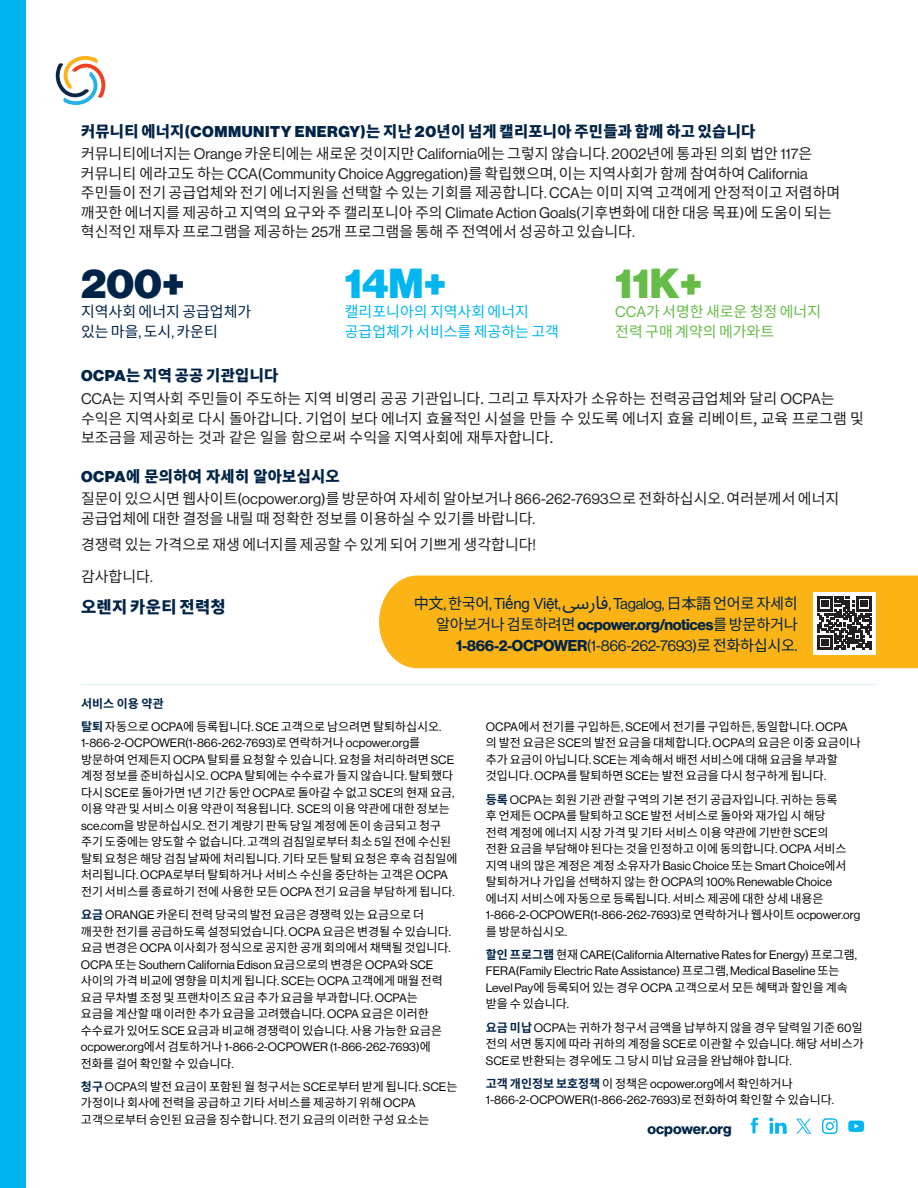
<style>
.page{position:relative;width:918px;height:1188px;background:#fff}
.page>*{position:absolute;margin:0;border:0;box-sizing:border-box;transform-origin:0 0}
.t1{font:41.1px "N Haas Grotesk DS Pro 95 Blk";color:#002447}
.t2{font:41.1px "N Haas Grotesk DS Pro 95 Blk";color:#00b5f0}
.t3{font:41.1px "N Haas Grotesk DS Pro 95 Blk";color:#65bc46}
.t4{font:18px "Noto Sans Arabic";color:#002447}
.t5{font:900 16.5px "Noto Sans CJ Kkr";letter-spacing:.02em;color:#002447}
.t6{font:900 15.3px "Noto Sans CJ Kkr";letter-spacing:.02em;color:#002447}
.t7{font:15.3px "N Haas Grotesk DS Pro 55 Rg";letter-spacing:-.02em;color:#002447}
.t8{font:15.3px "N Haas Grotesk DS Pro 75 Bd";letter-spacing:-.02em;color:#002447}
.t9{font:15.3px "Arial";letter-spacing:-.02em;color:#002447}
.t10{font:15px/19.5px "Noto Sans CJ Kkr";color:#231f20}
.t11{font:15px "N Haas Grotesk DS Pro 55 Rg";color:#231f20}
.t12{font:15px/19.5px "Noto Sans CJ Kkr";color:#00b5f0}
.t13{font:15px/19.5px "Noto Sans CJ Kkr";color:#65bc46}
.t14{font:15px/19.5px "Noto Sans CJ Kkr";color:#002447}
.t15{font:14.85px "N Haas Grotesk DS Pro 75 Bd";color:#002447}
.t16{font:12px/16.5px "Noto Sans CJ Kkr";color:#040503}
.t17{font:12px/16.5px "N Haas Grotesk DS Pro 55 Rg";color:#040503}
.s1{font-family:"N Haas Grotesk DS Pro 95 Blk";font-weight:400}
.s2{font-family:"N Haas Grotesk DS Pro 55 Rg"}
.s3{font-family:"Noto Sans CJ Kkr"}
.s4{font-family:"Noto Sans CJ Ksc"}
.s5{font-family:"Noto Sans KR"}
.s6{font-family:"Noto Sans JP"}
.s7{font-family:"N Haas Grotesk DS Pro 75 Bd"}
.s8{font-weight:700;color:#002447}
.s9{font-family:"Noto Sans CJ Kkr";font-weight:700;color:#002447}
</style>
<div class="page">
<div style="left:0;top:0;width:25px;height:1188px;background:#00b5f0"></div>
<svg style="left:56px;top:56px;width:49px;height:49px"></svg>
<hr style="left:81px;top:684px;width:795px;height:1px;background:#cbe6ea">
<svg style="left:796px;top:1119px;width:15px;height:15px"></svg>
<svg style="left:751px;top:1118px;width:7px;height:15px"></svg>
<svg style="left:848px;top:1121px;width:16px;height:11px"></svg>
<svg style="left:822px;top:1118px;width:16px;height:16px"></svg>
<svg style="left:769px;top:1118px;width:18px;height:16px"></svg>
<div style="left:379px;top:576px;width:539px;height:92px;background:#fbb316"></div>
<div style="left:813px;top:592px;width:63px;height:63px;background:#fff"></div>
<svg style="left:818px;top:596px;width:53px;height:54px"></svg>
<p class="t6" style="left:81px;top:122px;width:676px">커뮤니티 에너지<span class="s1">(COMMUNITY ENERGY)</span>는 지난 <span class="s1">20</span>년이 넘게 캘리포니아 주민들과 함께 하고 있습니다</p>
<p class="t10" style="left:81px;top:145px;width:733px">커뮤니티에너지는 <span class="s2">Orange</span> 카운티에는 새로운 것이지만 <span class="s2">California</span>에는 그렇지 않습니다<span class="s2">. 2002</span>년에 통과된 의회 법안 <span class="s2">117</span>은</p>
<p class="t11" style="left:81px;top:165px;width:728px"><span class="s3">커뮤니티 에라고도 하는</span> CCA(Community Choice Aggregation)<span class="s3">를 확립했으며</span>, <span class="s3">이는 지역사회가 함께 참여하여</span> California</p>
<p class="t10" style="left:81px;top:184px;width:761px">주민들이 전기 공급업체와 전기 에너지원을 선택할 수 있는 기회를 제공합니다<span class="s2">. CCA</span>는 이미 지역 고객에게 안정적이고 저렴하며 깨끗한 에너지를 제공하고 지역의 요구와 주 캘리포니아 주의 <span class="s2">Climate Action Goals(</span>기후변화에 대한 대응 목표<span class="s2">)</span>에 도움이 되는 혁신적인 재투자 프로그램을 제공하는 <span class="s2">25</span>개 프로그램을 통해 주 전역에서 성공하고 있습니다<span class="s2">.</span></p>
<h1 class="t1" style="left:81px;top:260px;width:106px">200+</h1>
<p class="t14" style="left:81px;top:303px;width:172px">지역사회 에너지 공급업체가 있는 마을<span class="s2">,</span> 도시<span class="s2">,</span> 카운티</p>
<h1 class="t2" style="left:345px;top:260px;width:103px">14M+</h1>
<p class="t12" style="left:345px;top:303px;width:216px">캘리포니아의 지역사회 에너지 공급업체가 서비스를 제공하는 고객</p>
<h1 class="t3" style="left:615px;top:260px;width:89px">11K+</h1>
<p class="t13" style="left:615px;top:303px;width:207px"><span class="s2">CCA</span>가 서명한 새로운 청정 에너지 전력 구매 계약의 메가와트</p>
<p class="t6" style="left:81px;top:367px;width:199px"><span class="s1">OCPA</span>는 지역 공공 기관입니다</p>
<p class="t10" style="left:81px;top:389px;width:785px"><span class="s2">CCA</span>는 지역사회 주민들이 주도하는 지역 비영리 공공 기관입니다. 그리고 투자자가 소유하는 전력공급업체와 달리 <span class="s2">OCPA</span>는 수익은 지역사회로 다시 돌아갑니다. 기업이 보다 에너지 효율적인 시설을 만들 수 있도록 에너지 효율 리베이트, 교육 프로그램 및 보조금을 제공하는 것과 같은 일을 함으로써 수익을 지역사회에 재투자합니다.</p>
<p class="t6" style="left:81px;top:468px;width:260px"><span class="s1">OCPA</span>에 문의하여 자세히 알아보십시오</p>
<p class="t10" style="left:81px;top:490px;width:760px">질문이 있으시면 웹사이트<span class="s2">(ocpower.org)</span>를 방문하여 자세히 알아보거나 <span class="s2">866-262-7693</span>으로 전화하십시오<span class="s2">.</span> 여러분께서 에너지 공급업체에 대한 결정을 내릴 때 정확한 정보를 이용하실 수 있기를 바랍니다<span class="s2">.</span></p>
<p class="t10" style="left:81px;top:529px;width:457px;line-height:31.3px">경쟁력 있는 가격으로 재생 에너지를 제공할 수 있게 되어 기쁘게 생각합니다<span class="s2">! </span>감사합니다<span class="s2">.</span></p>
<h3 class="t5" style="left:81px;top:598px;width:146px">오렌지 카운티 전력청</h3>
<p class="t9" style="left:414px;top:593px;width:149px"><span class="s4">中文</span><span class="s2">,</span> <span class="s5">한국어</span><span class="s2">,</span> Tiếng Việt<span class="s2">,</span></p>
<h2 class="t4" style="left:562px;top:593px;width:48px">ی س فار</h2>
<p class="t7" style="left:609px;top:595px;width:191px">, Tagalog, <span class="s6">日本語</span><span class="s3">언어로자세히</span></p>
<p class="t8" style="left:436px;top:616px;width:363px"><span class="s3">알아보거나검토하려면</span>ocpower . org / notices<span class="s3">를방문하거나</span></p>
<p class="t7" style="left:456px;top:637px;width:343px"><span class="s7">1-866-2-OCPOWER</span>(1-866-262-7693)<span class="s3">로전화하십시오</span>.</p>
<p class="t16" style="left:81px;top:692px;width:362px;line-height:23.2px"><span class="s8">서비스 이용 약관<br>탈퇴</span> 자동으로 <span class="s2">OCPA</span>에 등록됩니다<span class="s2">. SCE</span> 고객으로 남으려면 탈퇴하십시오<span class="s2">.</span></p>
<p class="t17" style="left:81px;top:735px;width:341px">1-866-2-OCPOWER(1-866-262-7693)<span class="s3">로 연락하거나</span> ocpower.org<span class="s3">를</span></p>
<p class="t16" style="left:81px;top:751px;width:378px">방문하여 언제든지 <span class="s2">OCPA</span> 탈퇴를 요청할 수 있습니다<span class="s2">.</span> 요청을 처리하려면 <span class="s2">SCE </span>계정 정보를 준비하십시오<span class="s2">. OCPA</span> 탈퇴에는 수수료가 들지 않습니다<span class="s2">.</span> 탈퇴했다 다시 <span class="s2">SCE</span>로 돌아가면 <span class="s2">1</span>년 기간 동안 <span class="s2">OCPA</span>로 돌아갈 수 없고 <span class="s2">SCE</span>의 현재 요금<span class="s2">, </span>이용 약관 및 서비스 이용 약관이 적용됩니다<span class="s2">. SCE</span>의 이용 약관에 대한 정보는 <span class="s2">sce.com</span>을 방문하십시오<span class="s2">.</span> 전기 계량기 판독 당일 계정에 돈이 송금되고 청구 주기 도중에는 양도할 수 없습니다<span class="s2">.</span> 고객의 검침일로부터 최소 <span class="s2">5</span>일 전에 수신된 탈퇴 요청은 해당 검침 날짜에 처리됩니다<span class="s2">.</span> 기타 모든 탈퇴 요청은 후속 검침일에 처리됩니다<span class="s2">. OCPA</span>로부터 탈퇴하거나 서비스 수신을 중단하는 고객은 <span class="s2">OCPA </span>전기 서비스를 종료하기 전에 사용한 모든 <span class="s2">OCPA</span> 전기 요금을 부담하게 됩니다<span class="s2">.</span></p>
<p class="t16" style="left:81px;top:907px;width:372px"><span class="s8">요금</span> <span class="s2">ORANGE</span> 카운티전력당국의발전요금은경쟁력있는요금으로 더 깨끗한전기를공급하도록 설정되었습니다<span class="s2">. OCPA</span> 요금은변경될 수 있습니다<span class="s2">. </span>요금변경은 <span class="s2">OCPA</span> 이사회가정식으로 공지한공개회의에서 채택될 것입니다<span class="s2">.</span></p>
<p class="t17" style="left:81px;top:956px;width:354px">OCPA <span class="s3">또는</span> Southern California Edison <span class="s3">요금으로의변경은</span> OCPA<span class="s3">와</span> SCE</p>
<p class="t16" style="left:81px;top:973px;width:363px">사이의가격비교에영향을 미치게됩니다<span class="s2">. SCE</span>는 <span class="s2">OCPA</span> 고객에게매월전력 요금무차별 조정및프랜차이즈 요금추가요금을부과합니다<span class="s2">. OCPA</span>는 요금을계산할때 이러한 추가요금을고려했습니다<span class="s2">. OCPA</span> 요금은이러한 수수료가있어도 <span class="s2">SCE</span> 요금과비교해경쟁력이있습니다<span class="s2">.</span> 사용가능한 요금은</p>
<p class="t17" style="left:81px;top:1039px;width:351px">ocpower.org<span class="s3">에서검토하거나</span> 1-866-2-OCPOWER (1-866-262-7693)<span class="s3">에</span></p>
<p class="t16" style="left:81px;top:1052px;width:378px;line-height:23.2px">전화를걸어확인할수있습니다<span class="s2">.<br></span><span class="s8">청구</span> <span class="s2">OCPA</span>의 발전 요금이 포함된 월 청구서는 <span class="s2">SCE</span>로부터 받게 됩니다<span class="s2">. SCE</span>는</p>
<p class="t16" style="left:81px;top:1095px;width:350px">가정이나 회사에 전력을 공급하고 기타 서비스를 제공하기 위해 <span class="s2">OCPA </span>고객으로부터 승인된 요금을 징수합니다<span class="s2">.</span> 전기 요금의 이러한 구성 요소는</p>
<p class="t16" style="left:486px;top:718px;width:377px"><span class="s2">OCPA</span>에서 전기를 구입하든<span class="s2">, SCE</span>에서 전기를 구입하든<span class="s2">,</span> 동일합니다<span class="s2">. OCPA </span>의 발전 요금은 <span class="s2">SCE</span>의 발전 요금을 대체합니다<span class="s2">. OCPA</span>의 요금은 이중 요금이나 추가 요금이 아닙니다<span class="s2">. SCE</span>는 계속해서 배전 서비스에 대해 요금을 부과할 것입니다<span class="s2">. OCPA</span>를 탈퇴하면 <span class="s2">SCE</span>는 발전 요금을 다시 청구하게 됩니다<span class="s2">.</span></p>
<p class="t16" style="left:486px;top:791px;width:362px"><span class="s8">등록</span> <span class="s2">OCPA</span>는 회원 기관 관할 구역의 기본 전기 공급자입니다<span class="s2">.</span> 귀하는 등록 후 언제든 <span class="s2">OCPA</span>를 탈퇴하고 <span class="s2">SCE</span> 발전 서비스로 돌아와 재가입 시 해당 전력 계정에 에너지 시장 가격 및 기타 서비스 이용 약관에 기반한 <span class="s2">SCE</span>의 전환 요금을 부담해야 된다는 것을 인정하고 이에 동의합니다<span class="s2">. OCPA</span> 서비스</p>
<p class="t17" style="left:486px;top:857px;width:362px"><span class="s3">지역 내의 많은 계정은 계정 소유자가</span> Basic Choice <span class="s3">또는</span> Smart Choice<span class="s3">에서 탈퇴하거나 가입을 선택하지 않는 한</span> OCPA<span class="s3">의</span> 100% Renewable Choice</p>
<p class="t16" style="left:486px;top:890px;width:339px">에너지 서비스에 자동으로 등록됩니다<span class="s2">.</span> 서비스 제공에 대한 상세 내용은</p>
<p class="t17" style="left:486px;top:907px;width:376px">1-866-2-OCPOWER(1-866-262-7693)<span class="s3">로 연락하거나 웹사이트</span> ocpower.org</p>
<p class="t16" style="left:486px;top:923px;width:83px">를 방문하십시오<span class="s2">.</span></p>
<p class="t17" style="left:486px;top:946px;width:373px"><span class="s9">할인 프로그램</span> <span class="s3">현재</span> CARE(California Alternative Rates for Energy) <span class="s3">프로그램</span>,<br>FERA(Family Electric Rate Assistance) <span class="s3">프로그램</span>, Medical Baseline <span class="s3">또는</span></p>
<p class="t16" style="left:486px;top:979px;width:363px"><span class="s2">Level Pay</span>에 등록되어 있는 경우 <span class="s2">OCPA</span> 고객으로서 모든 혜택과 할인을 계속 받을 수 있습니다<span class="s2">.</span></p>
<p class="t16" style="left:486px;top:1019px;width:379px;text-align:justify"><span class="s8">요금 미납</span> <span class="s2">OCPA</span>는 귀하가 청구서 금액을 납부하지 않을 경우 달력일 기준 <span class="s2">60</span>일 전의 서면 통지에 따라 귀하의 계정을 <span class="s2">SCE</span>로 이관할 수 있습니다<span class="s2">.</span> 해당 서비스가 <span class="s2">SCE</span>로 반환되는 경우에도 그 당시 미납 요금을 완납해야 합니다<span class="s2">.</span></p>
<p class="t16" style="left:486px;top:1075px;width:308px"><span class="s8">고객 개인정보 보호정책</span> 이 정책은 <span class="s2">ocpower.org</span>에서 확인하거나</p>
<p class="t17" style="left:486px;top:1092px;width:350px">1-866-2-OCPOWER(1-866-262-7693)<span class="s3">로 전화하여 확인할 수 있습니다</span>.</p>
<p class="t15" style="left:648px;top:1120px;width:86px">ocpower.org</p>
</div>
